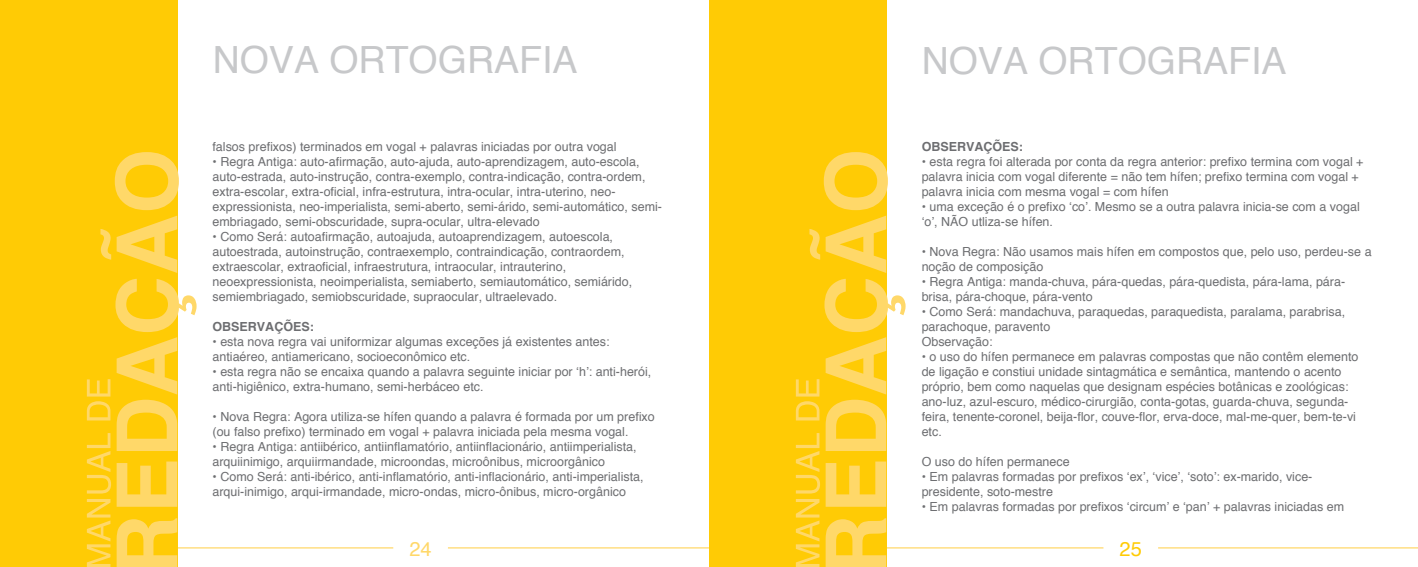
<style>
.page{position:relative;width:1418px;height:567px;background:#fff}
.page>*{position:absolute;margin:0;border:0;box-sizing:border-box;transform-origin:0 0}
.t1{font:37.5px "Helvetica";color:#c7c8ca}
.t2{font:20px "Helvetica";color:#ffd869}
.t3{font:20px "Helvetica";color:#ffcb05}
.t4{font:12.5px/15px "Helvetica";color:#6d6e71}
.t5{font:700 12.5px "Helvetica";color:#6d6e71}
</style>
<div class="page">
<hr style="left:0;top:547px;width:393px;height:1px;background:#ffd869">
<hr style="left:448px;top:547px;width:261px;height:1px;background:#ffd869">
<hr style="left:709px;top:547px;width:394px;height:1px;background:#ffd869">
<hr style="left:1158px;top:547px;width:259px;height:1px;background:#ffd869">
<div style="left:0;top:0;width:177px;height:567px;background:#ffcb05"></div>
<svg style="left:87px;top:152px;width:109px;height:415px"></svg>
<div style="left:709px;top:0;width:177px;height:567px;background:#ffcb05"></div>
<svg style="left:795px;top:152px;width:110px;height:415px"></svg>
<h1 class="t1" style="left:213px;top:36px;width:366px">NOVA ORTOGRAFIA</h1>
<h1 class="t1" style="left:921px;top:37px;width:366px">NOVA ORTOGRAFIA</h1>
<p class="t4" style="left:212px;top:139px;width:405px">falsos prefixos) terminados em vogal + palavras iniciadas por outra vogal</p>
<p class="t4" style="left:212px;top:154px;width:451px">• Regra Antiga: auto-afirmação, auto-ajuda, auto-aprendizagem, auto-escola, auto-estrada, auto-instrução, contra-exemplo, contra-indicação, contra-ordem, extra-escolar, extra-oficial, infra-estrutura, intra-ocular, intra-uterino, neo&shy;expressionista, neo-imperialista, semi-aberto, semi-árido, semi-automático, semi&shy;embriagado, semi-obscuridade, supra-ocular, ultra-elevado</p>
<p class="t4" style="left:212px;top:229px;width:421px">• Como Será: autoafirmação, autoajuda, autoaprendizagem, autoescola, autoestrada, autoinstrução, contraexemplo, contraindicação, contraordem, extraescolar, extraoficial, infraestrutura, intraocular, intrauterino, neoexpressionista, neoimperialista, semiaberto, semiautomático, semiárido, semiembriagado, semiobscuridade, supraocular, ultraelevado.</p>
<p class="t5" style="left:212px;top:318px;width:103px">OBSERVAÇÕES:</p>
<p class="t4" style="left:212px;top:334px;width:398px">• esta nova regra vai uniformizar algumas exceções já existentes antes: antiaéreo, antiamericano, socioeconômico etc.</p>
<p class="t4" style="left:212px;top:364px;width:440px">• esta regra não se encaixa quando a palavra seguinte iniciar por ‘h’: anti-herói, anti-higiênico, extra-humano, semi-herbáceo etc.</p>
<p class="t4" style="left:212px;top:409px;width:444px">• Nova Regra: Agora utiliza-se hífen quando a palavra é formada por um prefixo (ou falso prefixo) terminado em vogal + palavra iniciada pela mesma vogal.</p>
<p class="t4" style="left:212px;top:439px;width:425px">• Regra Antiga: antiibérico, antiinflamatório, antiinflacionário, antiimperialista, arquiinimigo, arquiirmandade, microondas, microônibus, microorgânico</p>
<p class="t4" style="left:212px;top:469px;width:432px">• Como Será: anti-ibérico, anti-inflamatório, anti-inflacionário, anti-imperialista, arqui-inimigo, arqui-irmandade, micro-ondas, micro-ônibus, micro-orgânico</p>
<p class="t5" style="left:921px;top:139px;width:103px">OBSERVAÇÕES:</p>
<p class="t4" style="left:921px;top:154px;width:443px">• esta regra foi alterada por conta da regra anterior: prefixo termina com vogal + palavra inicia com vogal diferente = não tem hífen; prefixo termina com vogal + palavra inicia com mesma vogal = com hífen</p>
<p class="t4" style="left:921px;top:199px;width:439px">• uma exceção é o prefixo ‘co’. Mesmo se a outra palavra inicia-se com a vogal ‘o’, NÃO utliza-se hífen.</p>
<p class="t4" style="left:921px;top:244px;width:451px">• Nova Regra: Não usamos mais hífen em compostos que, pelo uso, perdeu-se a noção de composição</p>
<p class="t4" style="left:921px;top:274px;width:425px">• Regra Antiga: manda-chuva, pára-quedas, pára-quedista, pára-lama, pára&shy;brisa, pára-choque, pára-vento</p>
<p class="t4" style="left:921px;top:304px;width:425px">• Como Será: mandachuva, paraquedas, paraquedista, paralama, parabrisa, parachoque, paravento<br>Observação:</p>
<p class="t4" style="left:921px;top:349px;width:438px">• o uso do hífen permanece em palavras compostas que não contêm elemento de ligação e constiui unidade sintagmática e semântica, mantendo o acento próprio, bem como naquelas que designam espécies botânicas e zoológicas: ano-luz, azul-escuro, médico-cirurgião, conta-gotas, guarda-chuva, segunda&shy;feira, tenente-coronel, beija-flor, couve-flor, erva-doce, mal-me-quer, bem-te-vi etc.</p>
<p class="t4" style="left:921px;top:454px;width:149px">O uso do hífen permanece</p>
<p class="t4" style="left:921px;top:469px;width:392px">• Em palavras formadas por prefixos ‘ex’, ‘vice’, ‘soto’: ex-marido, vice&shy;presidente, soto-mestre</p>
<p class="t4" style="left:921px;top:499px;width:424px">• Em palavras formadas por prefixos ‘circum’ e ‘pan’ + palavras iniciadas em</p>
<h2 class="t2" style="left:409px;top:536px;width:24px">24</h2>
<h2 class="t3" style="left:1119px;top:536px;width:24px">25</h2>
</div>
